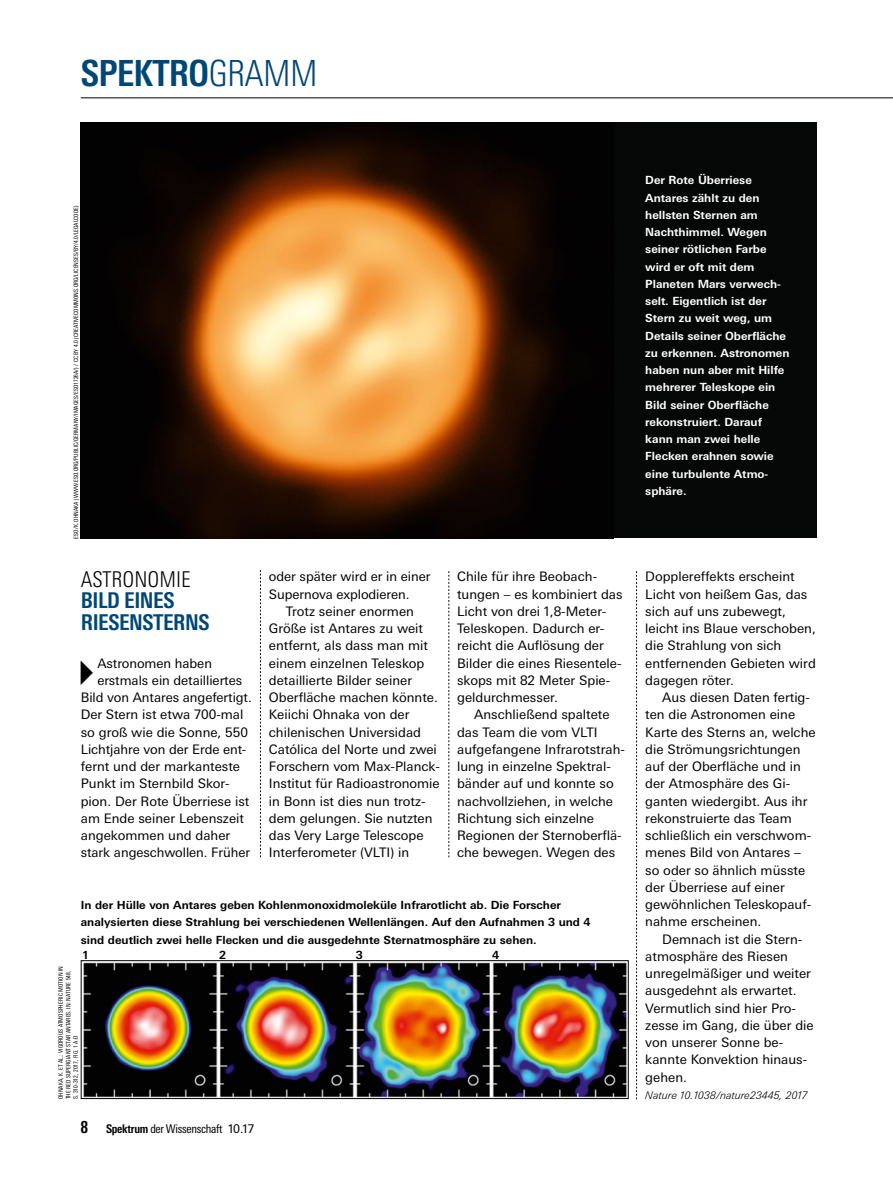
<style>
.page{position:relative;width:893px;height:1191px;background:#fff}
.page>*{position:absolute;margin:0;border:0;box-sizing:border-box;transform-origin:0 0}
.Rubrik_Folgeseiten{font:700 condensed 36px "Univers Next Pro";letter-spacing:-.02em;color:#004776}
.SPEKTROGRAMM_Uebersc{font:700 condensed 21.75px/21.8px "Univers Next Pro";letter-spacing:-.02em;color:#004776}
.SPEKTROGRAMM_Dachzei{font:300 condensed 21.75px "Univers Next Pro";color:#000}
.Fußzeile{font:700 condensed 16.5px "Univers Next Pro";color:#000}
.Grundtext_mit_Einzug{font:13.2px/17.2px "Univers Next Pro";color:#000}
.Grundtext_Initial_kl{font:13.2px/17.2px "Univers Next Pro";letter-spacing:-.005em;color:#000}
.Fußzeile-2{font:condensed 12px "Univers Next Pro";letter-spacing:-.025em;color:#000}
.Bildunterschrift{font:700 11.25px/17.2px "Univers Next Pro";color:#fff}
.Bildunterschrift-2{font:700 11.25px/17.2px "Univers Next Pro";color:#000}
.Quelle{font:italic 300 10.5px "Univers Next Pro";letter-spacing:.005em;color:#000}
.Bildnachweis{font:condensed 6px/7.5px "Univers Next Pro";letter-spacing:.01em;color:#000}
.s1{font-weight:300}
.s2{font-weight:700}
.s3{font-stretch:normal}
</style>
<div class="page">
<hr style="left:81px;top:98px;width:812px;height:1px;background:#000">
<div style="left:81px;top:122px;width:735px;height:416px;background:#050606"></div>
<img style="left:143px;top:134px;width:413px;height:404px">
<svg style="left:260px;top:570px;width:1px;height:287px"></svg>
<svg style="left:449px;top:571px;width:1px;height:286px"></svg>
<svg style="left:636px;top:571px;width:1px;height:528px"></svg>
<img style="left:83px;top:962px;width:544px;height:135px">
<div style="left:81px;top:960px;width:548px;height:139px;border:1px solid #000"></div>
<p class="Rubrik_Folgeseiten" style="left:81px;top:52px;width:238px">SPEKTRO<span class="s1">GRAMM</span></p>
<p class="Bildnachweis" style="left:72px;top:538px;width:334px;rotate:-90deg">ESO/K. OHNAKA (WWW.ESO.ORG/PUBLIC/GERMANY/IMAGES/ESO1726A/) / CC BY 4.0 (CREATIVECOMMONS.ORG/LICENSES/BY/4.0/LEGALCODE)</p>
<p class="SPEKTROGRAMM_Dachzei" style="left:81px;top:566px;width:111px">ASTRONOMIE</p>
<p class="SPEKTROGRAMM_Uebersc" style="left:81px;top:589px;width:130px">BILD EINES<br>RIESENSTERNS</p>
<p class="Grundtext_Initial_kl" style="left:66px;top:654px;width:147px">✔Astronomen haben</p>
<p class="Grundtext_Initial_kl" style="left:97px;top:671px;width:146px">erstmals ein detailliertes</p>
<p class="Grundtext_Initial_kl" style="left:81px;top:688px;width:173px">Bild von Antares angefertigt.</p>
<p class="Grundtext_Initial_kl" style="left:81px;top:706px;width:164px">Der Stern ist etwa 700-mal</p>
<p class="Grundtext_Initial_kl" style="left:81px;top:723px;width:169px">so groß wie die Sonne, 550</p>
<p class="Grundtext_Initial_kl" style="left:81px;top:740px;width:167px">Lichtjahre von der Erde ent-</p>
<p class="Grundtext_Initial_kl" style="left:81px;top:757px;width:161px">fernt und der markanteste</p>
<p class="Grundtext_Initial_kl" style="left:81px;top:775px;width:149px">Punkt im Sternbild Skor-</p>
<p class="Grundtext_Initial_kl" style="left:81px;top:792px;width:170px">pion. Der Rote Überriese ist</p>
<p class="Grundtext_Initial_kl" style="left:81px;top:809px;width:165px">am Ende seiner Lebenszeit</p>
<p class="Grundtext_Initial_kl" style="left:81px;top:826px;width:151px">angekommen und daher</p>
<p class="Grundtext_Initial_kl" style="left:81px;top:844px;width:171px">stark angeschwollen. Früher</p>
<p class="Grundtext_Initial_kl" style="left:269px;top:568px;width:163px">oder später wird er in einer<br>Supernova explodieren.</p>
<p class="Grundtext_mit_Einzug" style="left:269px;top:602px;width:173px;text-indent:17px">Trotz seiner enormen<br>Größe ist Antares zu weit entfernt, als dass man mit einem einzelnen Teleskop detaillierte Bilder seiner<br>Oberfläche machen könnte.<br>Keiichi Ohnaka von der chilenischen Universidad<br>Católica del Norte und zwei<br>Forschern vom Max-Planck-<br>Institut für Radioastronomie in Bonn ist dies nun trotz&shy;dem gelungen. Sie nutzten das Very Large Telescope<br>Interferometer (VLTI) in</p>
<p class="Grundtext_mit_Einzug" style="left:457px;top:568px;width:167px">Chile für ihre Beobach&shy;tungen – es kombiniert das<br>Licht von drei 1,8-Meter-<br>Teleskopen. Dadurch er&shy;reicht die Auflösung der<br>Bilder die eines Riesentele&shy;skops mit 82 Meter Spie&shy;geldurchmesser.</p>
<p class="Grundtext_mit_Einzug" style="left:457px;top:706px;width:169px;text-indent:17px">Anschließend spaltete das Team die vom VLTI aufgefangene Infrarotstrah&shy;lung in einzelne Spektral&shy;bänder auf und konnte so nachvollziehen, in welche<br>Richtung sich einzelne<br>Regionen der Sternoberflä&shy;che bewegen. Wegen des</p>
<p class="Bildunterschrift-2" style="left:81px;top:896px;width:511px">In der Hülle von Antares geben Kohlenmonoxidmoleküle Infrarotlicht ab. Die Forscher analysierten diese Strahlung bei verschiedenen Wellenlängen. Auf den Aufnahmen 3 und 4 sind deutlich zwei helle Flecken und die ausgedehnte Sternatmosphäre zu sehen.</p>
<p class="Bildunterschrift-2" style="left:83px;top:946px;width:7px">1</p>
<p class="Bildunterschrift-2" style="left:219px;top:946px;width:9px">2</p>
<p class="Bildunterschrift-2" style="left:356px;top:946px;width:9px">3</p>
<p class="Bildunterschrift-2" style="left:492px;top:946px;width:9px">4</p>
<p class="Bildnachweis" style="left:57px;top:1099px;width:135px;rotate:-90deg">OHNAKA, K. ET AL.: VIGOROUS ATMOSPHERIC MOTION IN<br>THE RED SUPERGIANT STAR ANTARES. IN: NATURE 548,</p>
<p class="Bildnachweis" style="left:72px;top:1099px;width:65px;rotate:-90deg">S. 310-312, 2017, FIG. 1 A-D</p>
<p class="Fußzeile" style="left:81px;top:1117px;width:9px">8</p>
<p class="Fußzeile-2" style="left:106px;top:1122px;width:150px"><span class="s2">Spektrum</span> der Wissenschaft <span class="s3">10.17</span></p>
<p class="Bildunterschrift" style="left:645px;top:172px;width:146px">Der Rote Überriese<br>Antares zählt zu den hellsten Sternen am<br>Nachthimmel. Wegen seiner rötlichen Farbe wird er oft mit dem<br>Planeten Mars verwech&shy;selt. Eigentlich ist der<br>Stern zu weit weg, um<br>Details seiner Oberfläche zu erkennen. Astronomen haben nun aber mit Hilfe mehrerer Teleskope ein<br>Bild seiner Oberfläche rekonstruiert. Darauf kann man zwei helle<br>Flecken erahnen sowie eine turbulente Atmo&shy;sphäre.</p>
<p class="Grundtext_mit_Einzug" style="left:645px;top:568px;width:172px">Dopplereffekts erscheint<br>Licht von heißem Gas, das sich auf uns zubewegt, leicht ins Blaue verschoben, die Strahlung von sich entfernenden Gebieten wird dagegen röter.</p>
<p class="Grundtext_mit_Einzug" style="left:645px;top:688px;width:172px;text-indent:17px">Aus diesen Daten fertig&shy;ten die Astronomen eine<br>Karte des Sterns an, welche die Strömungsrichtungen auf der Oberfläche und in der Atmosphäre des Gi&shy;ganten wiedergibt. Aus ihr rekonstruierte das Team schließlich ein verschwom&shy;menes Bild von Antares – so oder so ähnlich müsste der Überriese auf einer gewöhnlichen Teleskopauf&shy;nahme erscheinen.</p>
<p class="Grundtext_mit_Einzug" style="left:645px;top:930px;width:170px;text-indent:17px">Demnach ist die Stern&shy;atmosphäre des Riesen unregelmäßiger und weiter ausgedehnt als erwartet.<br>Vermutlich sind hier Pro&shy;zesse im Gang, die über die von unserer Sonne be&shy;kannte Konvektion hinaus&shy;gehen.</p>
<p class="Quelle" style="left:645px;top:1089px;width:164px">Nature 10.1038/nature23445, 2017</p>
</div>
